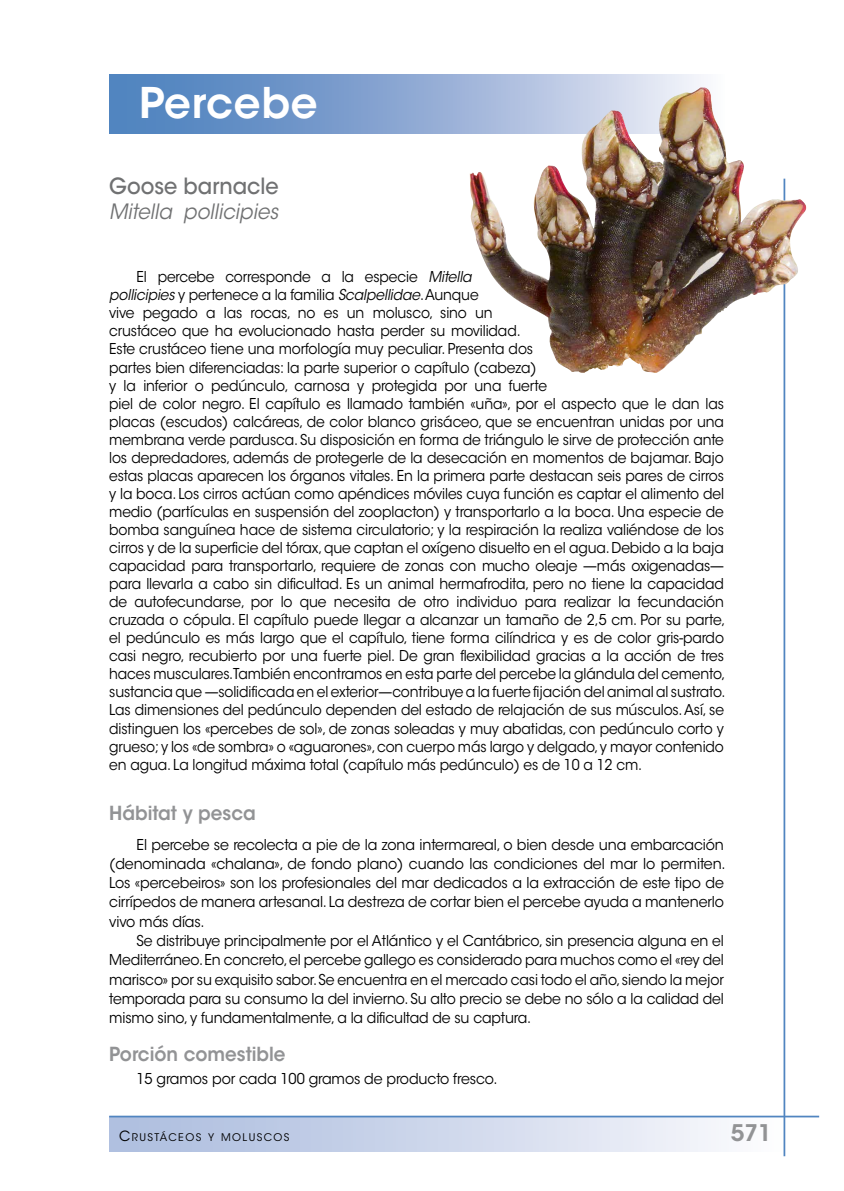
<style>
.page{position:relative;width:844px;height:1191px;background:#fff}
.page>*{position:absolute;margin:0;border:0;box-sizing:border-box;transform-origin:0 0}
.t1{font:600 42px "ITC Avant Garde Std";letter-spacing:.015em;color:#fff}
.t2{font:600 22.75px "ITC Avant Garde Std";color:#929395}
.t3{font:500 22.22px "ITC Avant Garde Std";color:#707172;scale:.94 1}
.t4{font:italic 21px "ITC Avant Garde Std";color:#707172;scale:.94 1}
.t5{font:600 19.25px "ITC Avant Garde Std";color:#929395;scale:.95 1}
.t6{font:14.88px/18px "ITC Avant Garde Std";letter-spacing:-.01em;color:#000;scale:.93 1}
.t7{font:14.88px/19.2px "ITC Avant Garde Std";letter-spacing:-.01em;color:#000;text-align:justify;scale:.94 1}
.t8{font:14.88px/19.2px "ITC Avant Garde Std";letter-spacing:-.01em;color:#000;text-align:justify;scale:.95 1}
.t9{font:10.5px "ITC Avant Garde Std";letter-spacing:.135em;color:#000}
.s1{font-style:italic}
.s2{font-size:14px}
</style>
<div class="page">
<svg style="left:109px;top:74px;width:592px;height:60px"></svg>
<div style="left:109px;top:1116px;width:675px;height:35px;background:linear-gradient(to right,#a9badd,#fafafd)"></div>
<hr style="left:109px;top:1115px;width:710px;height:2px;background:#5185c0">
<hr style="left:783px;top:179px;width:2px;height:977px;background:#5185c0">
<img style="left:469px;top:87px;width:329px;height:286px">
<h1 class="t1" style="left:139px;top:76px;width:180px">Percebe</h1>
<h3 class="t3" style="left:109px;top:172px;width:182px">Goose barnacle</h3>
<h3 class="t4" style="left:109px;top:199px;width:181px">Mitella pollicipies</h3>
<p class="t6" style="left:109px;top:268px;width:664px;text-indent:27px">El percebe corresponde a la especie <span class="s1">Mitella<br>pollicipies</span> y pertenece a la familia <span class="s1">Scalpellidae</span>. Aunque<br>vive pegado a las rocas, no es un molusco, sino un<br>crustáceo que ha evolucionado hasta perder su movilidad.<br>Este crustáceo tiene una morfología muy peculiar. Presenta dos<br>partes bien diferenciadas: la parte superior o capítulo (cabeza)<br>y la inferior o pedúnculo, carnosa y protegida por una fuerte<br>piel de color negro. El capítulo es llamado también «uña», por el aspecto que le dan las placas (escudos) calcáreas, de color blanco grisáceo, que se encuentran unidas por una membrana verde pardusca. Su disposición en forma de triángulo le sirve de protección ante los depredadores, además de protegerle de la desecación en momentos de bajamar. Bajo estas placas aparecen los órganos vitales. En la primera parte destacan seis pares de cirros y la boca. Los cirros actúan como apéndices móviles cuya función es captar el alimento del medio (partículas en suspensión del zooplacton) y transportarlo a la boca. Una especie de bomba sanguínea hace de sistema circulatorio; y la respiración la realiza valiéndose de los cirros y de la superficie del tórax, que captan el oxígeno disuelto en el agua. Debido a la baja capacidad para transportarlo, requiere de zonas con mucho oleaje —más oxigenadas— para llevarla a cabo sin dificultad. Es un animal hermafrodita, pero no tiene la capacidad de autofecundarse, por lo que necesita de otro individuo para realizar la fecundación cruzada o cópula. El capítulo puede llegar a alcanzar un tamaño de 2,5 cm. Por su parte, el pedúnculo es más largo que el capítulo, tiene forma cilíndrica y es de color gris-pardo casi negro, recubierto por una fuerte piel. De gran flexibilidad gracias a la acción de tres haces musculares.También encontramos en esta parte del percebe la glándula del cemento, sustancia que —solidificada en el exterior—contribuye a la fuerte fijación del animal al sustrato.<br>Las dimensiones del pedúnculo dependen del estado de relajación de sus músculos. Así, se distinguen los «percebes de sol», de zonas soleadas y muy abatidas, con pedúnculo corto y grueso; y los «de sombra» o «aguarones», con cuerpo más largo y delgado, y mayor contenido en agua. La longitud máxima total (capítulo más pedúnculo) es de 10 a 12 cm.</p>
<p class="t5" style="left:109px;top:801px;width:156px">Hábitat y pesca</p>
<p class="t8" style="left:109px;top:834px;width:650px;text-indent:27px">El percebe se recolecta a pie de la zona intermareal, o bien desde una embarcación (denominada «chalana», de fondo plano) cuando las condiciones del mar lo permiten.<br>Los «percebeiros» son los profesionales del mar dedicados a la extracción de este tipo de cirrípedos de manera artesanal. La destreza de cortar bien el percebe ayuda a mantenerlo vivo más días.</p>
<p class="t7" style="left:109px;top:931px;width:655px;text-indent:27px">Se distribuye principalmente por el Atlántico y el Cantábrico, sin presencia alguna en el Mediterráneo. En concreto, el percebe gallego es considerado para muchos como el «rey del marisco» por su exquisito sabor. Se encuentra en el mercado casi todo el año, siendo la mejor temporada para su consumo la del invierno. Su alto precio se debe no sólo a la calidad del mismo sino, y fundamentalmente, a la dificultad de su captura.</p>
<p class="t5" style="left:109px;top:1042px;width:187px">Porción comestible</p>
<p class="t8" style="left:136px;top:1069px;width:381px">15 gramos por cada 100 gramos de producto fresco.</p>
<p class="t9" style="left:119px;top:1131px;width:172px"><span class="s2">C</span>RUSTÁCEOS Y MOLUSCOS</p>
<h2 class="t2" style="left:730px;top:1118px;width:43px">571</h2>
</div>
